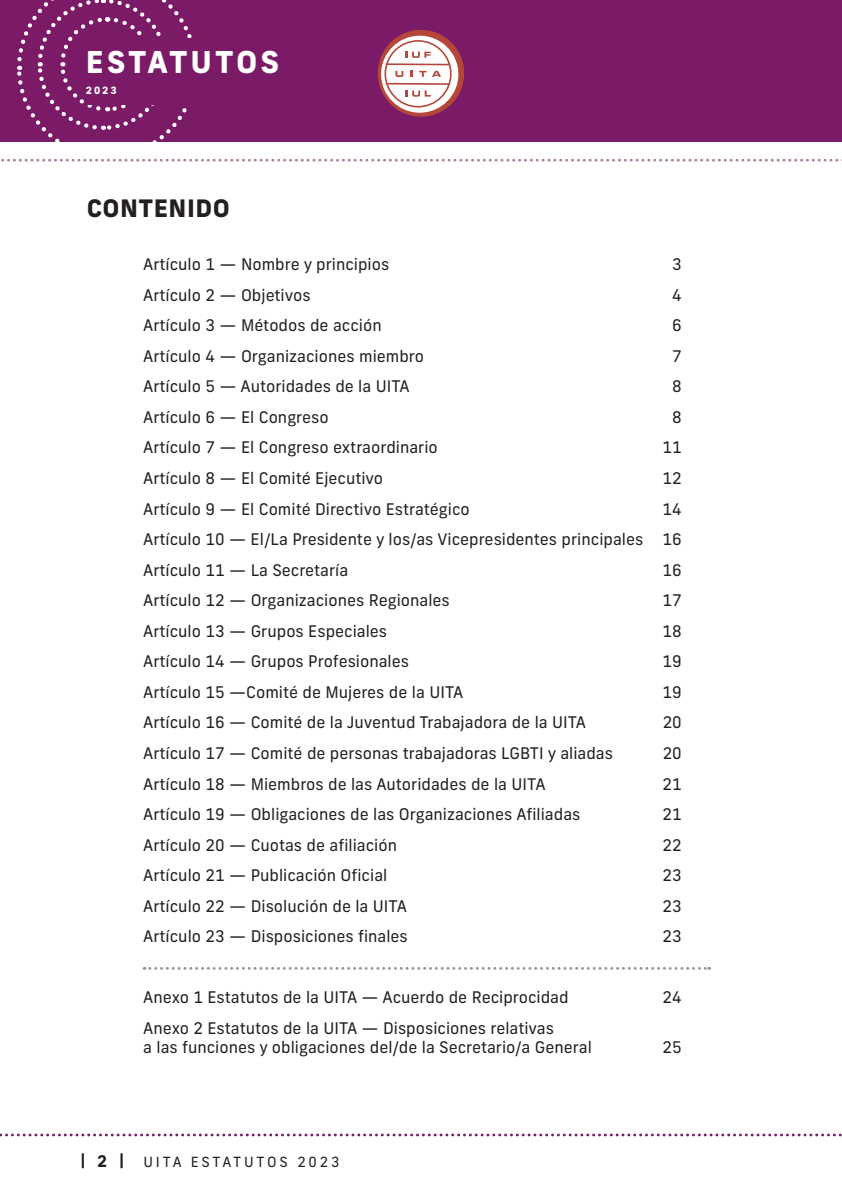
<style>
.page{position:relative;width:842px;height:1191px;background:#fff}
.page>*{position:absolute;margin:0;border:0;box-sizing:border-box;transform-origin:0 0}
.t1{font:800 30px "New Frank";letter-spacing:.095em;color:#fff}
.t2{font:800 24px "New Frank";letter-spacing:.02em;color:#231f20}
.t3{font:16px/30.6px "New Frank";color:#231f20;text-align:justify}
.t4{font:14px "New Frank";letter-spacing:.2em;color:#231f20}
.t5{font:800 10px "New Frank";color:#fff}
.s1{font-weight:700;font-size:16px}
</style>
<div class="page">
<svg style="left:0;top:1133px;width:842px;height:3px"></svg>
<svg style="left:0;top:0;width:842px;height:162px;background:#903e7d"></svg>
<svg style="left:144px;top:967px;width:566px;height:2px"></svg>
<h1 class="t1" style="left:86px;top:43px;width:195px">ESTATUTOS</h1>
<p class="t5" style="left:86px;top:84px;width:33px">2023</p>
<h2 class="t2" style="left:87px;top:192px;width:145px">CONTENIDO</h2>
<p class="t3" style="left:143px;top:249px;width:248px">Artículo 1 — Nombre y principios</p>
<p class="t3" style="left:672px;top:249px;width:11px">3</p>
<p class="t3" style="left:143px;top:279px;width:169px">Artículo 2 — Objetivos</p>
<p class="t3" style="left:672px;top:279px;width:11px">4</p>
<p class="t3" style="left:143px;top:310px;width:240px">Artículo 3 — Métodos de acción</p>
<p class="t3" style="left:672px;top:310px;width:11px">6</p>
<p class="t3" style="left:143px;top:340px;width:282px">Artículo 4 — Organizaciones miembro</p>
<p class="t3" style="left:672px;top:340px;width:11px">7</p>
<p class="t3" style="left:143px;top:371px;width:268px">Artículo 5 — Autoridades de la UITA</p>
<p class="t3" style="left:672px;top:371px;width:11px">8</p>
<p class="t3" style="left:143px;top:402px;width:187px">Artículo 6 — El Congreso</p>
<p class="t3" style="left:672px;top:402px;width:11px">8</p>
<p class="t3" style="left:143px;top:432px;width:296px">Artículo 7 — El Congreso extraordinario</p>
<p class="t3" style="left:663px;top:432px;width:21px">11</p>
<p class="t3" style="left:143px;top:463px;width:242px">Artículo 8 — El Comité Ejecutivo</p>
<p class="t3" style="left:663px;top:463px;width:21px">12</p>
<p class="t3" style="left:143px;top:493px;width:328px">Artículo 9 — El Comité Directivo Estratégico</p>
<p class="t3" style="left:143px;top:493px;width:540px;text-indent:519px">14<br>Artículo 10 — El/La Presidente y los/as Vicepresidentes principales 16<br>Artículo 11 — La Secretaría</p>
<p class="t3" style="left:663px;top:554px;width:21px">16</p>
<p class="t3" style="left:143px;top:585px;width:308px">Artículo 12 — Organizaciones Regionales</p>
<p class="t3" style="left:663px;top:585px;width:21px">17</p>
<p class="t3" style="left:143px;top:615px;width:245px">Artículo 13 — Grupos Especiales</p>
<p class="t3" style="left:663px;top:615px;width:21px">18</p>
<p class="t3" style="left:143px;top:646px;width:267px">Artículo 14 — Grupos Profesionales</p>
<p class="t3" style="left:663px;top:646px;width:21px">19</p>
<p class="t3" style="left:143px;top:676px;width:322px">Artículo 15 —Comité de Mujeres de la UITA</p>
<p class="t3" style="left:663px;top:676px;width:21px">19</p>
<p class="t3" style="left:143px;top:707px;width:444px">Artículo 16 — Comité de la Juventud Trabajadora de la UITA</p>
<p class="t3" style="left:663px;top:707px;width:21px">20</p>
<p class="t3" style="left:143px;top:738px;width:471px">Artículo 17 — Comité de personas trabajadoras LGBTI y aliadas</p>
<p class="t3" style="left:663px;top:738px;width:21px">20</p>
<p class="t3" style="left:143px;top:768px;width:404px">Artículo 18 — Miembros de las Autoridades de la UITA</p>
<p class="t3" style="left:663px;top:768px;width:21px">21</p>
<p class="t3" style="left:143px;top:799px;width:439px">Artículo 19 — Obligaciones de las Organizaciones Afiliadas</p>
<p class="t3" style="left:663px;top:799px;width:21px">21</p>
<p class="t3" style="left:143px;top:829px;width:255px">Artículo 20 — Cuotas de afiliación</p>
<p class="t3" style="left:663px;top:829px;width:21px">22</p>
<p class="t3" style="left:143px;top:860px;width:246px">Artículo 21 — Publicación Oficial</p>
<p class="t3" style="left:663px;top:860px;width:21px">23</p>
<p class="t3" style="left:143px;top:890px;width:265px">Artículo 22 — Disolución de la UITA</p>
<p class="t3" style="left:663px;top:890px;width:21px">23</p>
<p class="t3" style="left:143px;top:921px;width:266px">Artículo 23 — Disposiciones finales</p>
<p class="t3" style="left:663px;top:921px;width:21px">23</p>
<p class="t3" style="left:143px;top:982px;width:427px">Anexo 1 Estatutos de la UITA — Acuerdo de Reciprocidad</p>
<p class="t3" style="left:663px;top:982px;width:21px">24</p>
<p class="t3" style="left:143px;top:1018px;width:450px;line-height:19.2px">Anexo 2 Estatutos de la UITA — Disposiciones relativas<br>a las funciones y obligaciones del/de la Secretario/a General</p>
<p class="t3" style="left:663px;top:1032px;width:21px">25</p>
<p class="t4" style="left:81px;top:1153px;width:260px"><span class="s1">| 2 |</span> UITA ESTATUTOS 2023</p>
</div>
